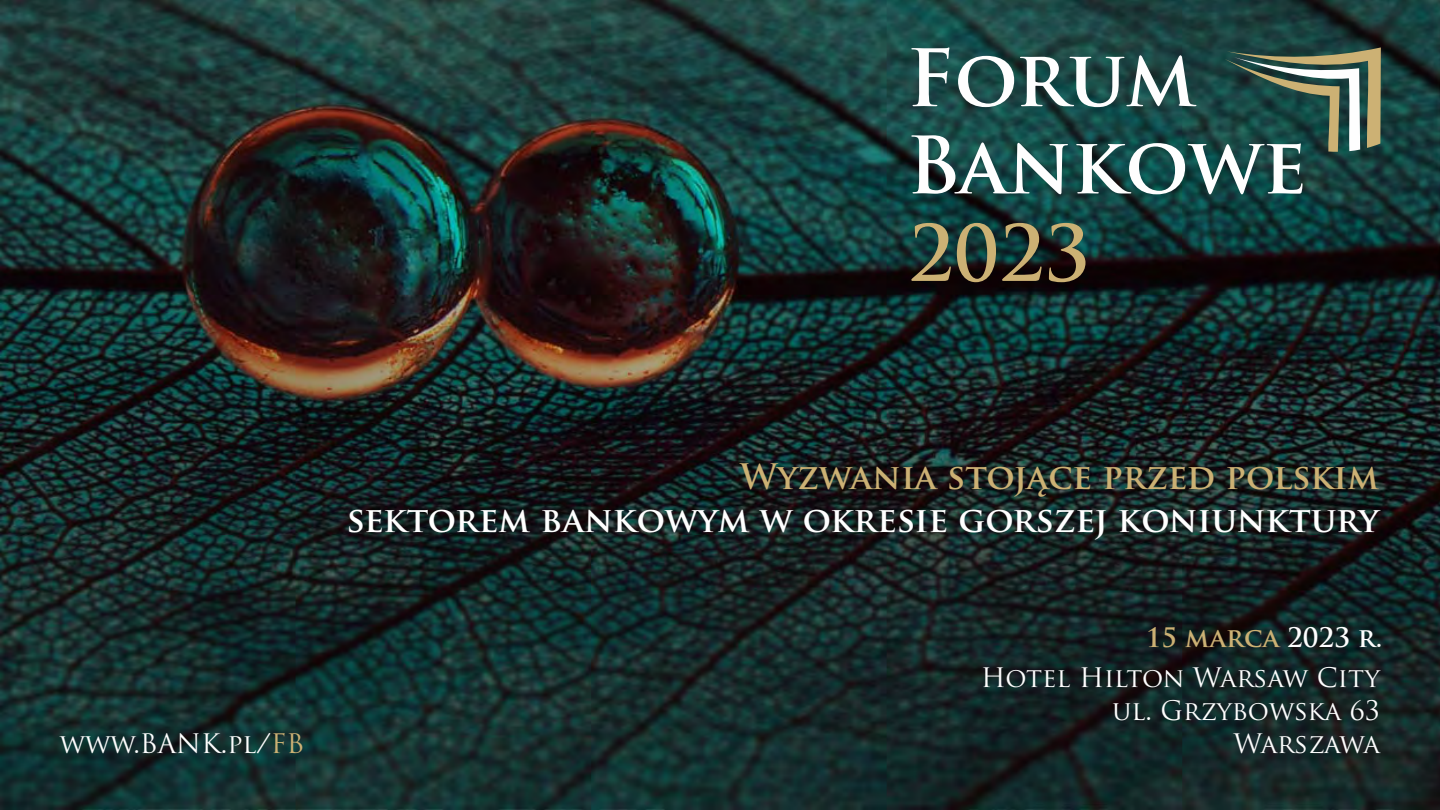
<style>
.page{position:relative;width:1440px;height:810px;background:#fff}
.page>*{position:absolute;margin:0;border:0;box-sizing:border-box;transform-origin:0 0}
.t1{font:700 75.6px "Trajan Pro";color:#ccb174}
.t2{font:700 34.28px "Trajan Pro";color:#fff}
.t3{font:700 34.28px "Trajan Pro";color:#ccb174}
.t4{font:26.25px/40.5px "Trajan Pro";color:#fefefe;text-align:right}
.s1{font-weight:700;color:#ccb174}
.s2{font-weight:700}
.s3{color:#ccb174}
</style>
<div class="page">
<img style="left:0;top:0;width:1440px;height:810px">
<svg style="left:911px;top:47px;width:470px;height:147px"></svg>
<h1 class="t1" style="left:908px;top:224px;width:183px">2023</h1>
<h2 class="t3" style="left:740px;top:463px;width:641px">Wyzwania stojące przed polskim</h2>
<h2 class="t2" style="left:346px;top:506px;width:1034px">sektorem bankowym w okresie gorszej koniunktury</h2>
<p class="t4" style="left:981px;top:620px;width:403px"><span class="s1">15 marca</span> <span class="s2">2023 r.<br></span>Hotel Hilton Warsaw City</p>
<p class="t4" style="left:1112px;top:694px;width:269px">ul. Grzybowska 63</p>
<p class="t4" style="left:60px;top:726px;width:246px">www.BANK.pl/<span class="s3">FB</span></p>
<p class="t4" style="left:1234px;top:726px;width:148px">Warszawa</p>
</div>
